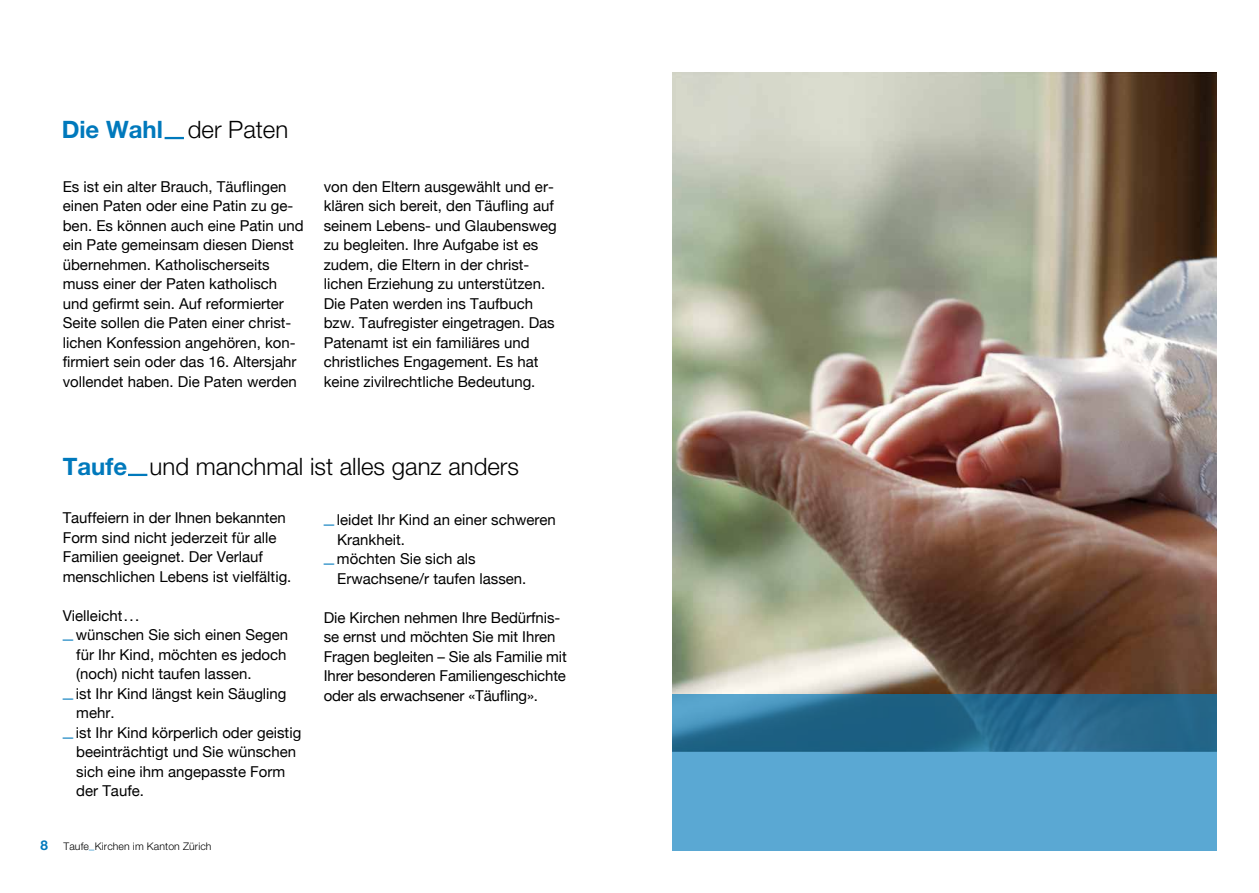
<style>
.page{position:relative;width:1259px;height:893px;background:#fff}
.page>*{position:absolute;margin:0;border:0;box-sizing:border-box;transform-origin:0 0}
.t1{font:300 24px "Helvetica Neue";color:#000}
.t2{font:15px/19.5px "Helvetica Neue";color:#000}
.t3{font:300 10.5px "Helvetica Neue";letter-spacing:.01em;color:#000}
.s1{font-weight:700;color:#0079bc}
.s2{font-weight:900;font-size:21px;color:#0079bc}
.s3{font-weight:700;font-size:13.5px;color:#0079bc}
.s4{font-weight:900;color:#0079bc}
</style>
<div class="page">
<img style="left:672px;top:72px;width:544px;height:622px">
<svg style="left:672px;top:694px;width:544px;height:156px;background:#4791ba"></svg>
<svg style="left:165px;top:137px;width:19px;height:2px"></svg>
<svg style="left:128px;top:474px;width:19px;height:2px"></svg>
<h1 class="t1" style="left:62px;top:115px;width:228px"><span class="s1">Die Wahl</span> der Paten</h1>
<p class="t2" style="left:63px;top:178px;width:242px">Es ist ein alter Brauch, Täuflingen einen Paten oder eine Patin zu ge&shy;ben. Es können auch eine Patin und ein Pate gemeinsam diesen Dienst übernehmen. Katholischerseits muss einer der Paten katholisch und gefirmt sein. Auf reformierter Seite sollen die Paten einer christ&shy;lichen Konfession angehören, kon&shy;firmiert sein oder das 16. Altersjahr vollendet haben. Die Paten werden</p>
<p class="t2" style="left:324px;top:178px;width:235px">von den Eltern ausgewählt und er&shy;klären sich bereit, den Täufling auf seinem Lebens- und Glaubensweg zu begleiten. Ihre Aufgabe ist es zudem, die Eltern in der christ&shy;lichen Erziehung zu unterstützen.<br>Die Paten werden ins Taufbuch bzw. Taufregister eingetragen. Das Patenamt ist ein familiäres und christliches Engagement. Es hat keine zivilrechtliche Bedeutung.</p>
<h1 class="t1" style="left:63px;top:451px;width:458px"><span class="s1">Taufe</span> und manchmal ist alles ganz anders</h1>
<p class="t2" style="left:63px;top:509px;width:230px">Tauffeiern in der Ihnen bekannten Form sind nicht jederzeit für alle Familien geeignet. Der Verlauf menschlichen Lebens ist vielfältig.</p>
<p class="t2" style="left:63px;top:606px;width:78px">Vielleicht...</p>
<p class="t2" style="left:63px;top:626px;width:227px"><span class="s2">_</span> wünschen Sie sich einen Segen</p>
<p class="t2" style="left:76px;top:645px;width:212px">für Ihr Kind, möchten es jedoch</p>
<p class="t2" style="left:76px;top:665px;width:177px">(noch) nicht taufen lassen.</p>
<p class="t2" style="left:63px;top:684px;width:225px"><span class="s2">_</span> ist Ihr Kind längst kein Säugling</p>
<p class="t2" style="left:76px;top:704px;width:40px">mehr.</p>
<p class="t2" style="left:63px;top:723px;width:240px"><span class="s2">_</span> ist Ihr Kind körperlich oder geistig</p>
<p class="t2" style="left:76px;top:743px;width:221px">beeinträchtigt und Sie wünschen</p>
<p class="t2" style="left:76px;top:762px;width:210px">sich eine ihm angepasste Form</p>
<p class="t2" style="left:76px;top:782px;width:69px">der Taufe.</p>
<p class="t3" style="left:40px;top:840px;width:173px"><span class="s3">8</span> Taufe<span class="s4">_</span>Kirchen im Kanton Zürich</p>
<p class="t2" style="left:324px;top:511px;width:234px"><span class="s2">_</span> leidet Ihr Kind an einer schweren</p>
<p class="t2" style="left:337px;top:530px;width:69px">Krankheit.</p>
<p class="t2" style="left:324px;top:550px;width:153px"><span class="s2">_</span> möchten Sie sich als</p>
<p class="t2" style="left:337px;top:569px;width:191px">Erwachsene/r taufen lassen.</p>
<p class="t2" style="left:324px;top:608px;width:244px">Die Kirchen nehmen Ihre Bedürfnis&shy;se ernst und möchten Sie mit Ihren Fragen begleiten – Sie als Familie mit Ihrer besonderen Familiengeschichte oder als erwachsener «Täufling».</p>
</div>
